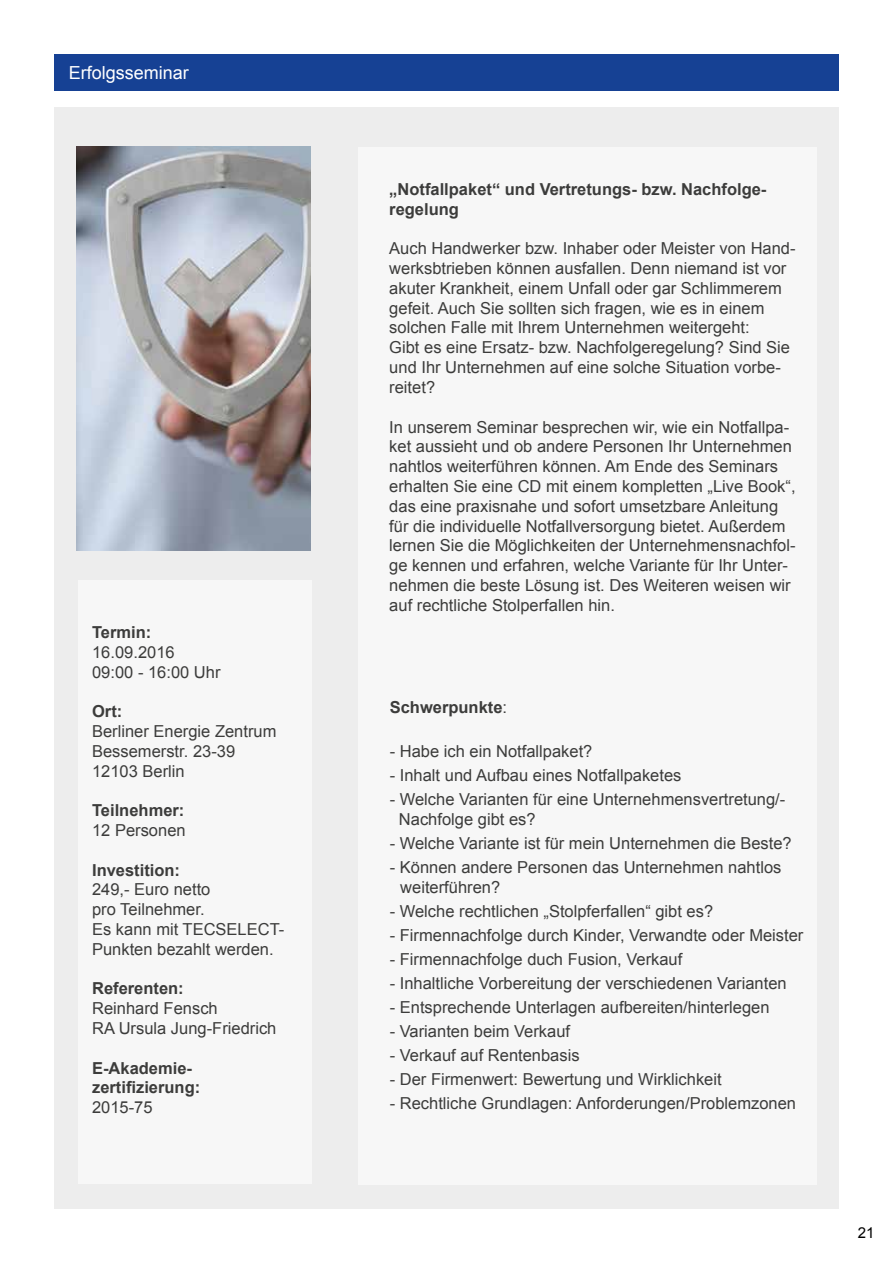
<style>
.page{position:relative;width:893px;height:1263px;background:#fff}
.page>*{position:absolute;margin:0;border:0;box-sizing:border-box;transform-origin:0 0}
.t1{font:18px "Arial";color:#fff}
.t2{font:16.5px/19.8px "Arial";color:#3c3c3b}
.t3{font:700 16.5px/19.8px "Arial";color:#3c3c3b}
.t4{font:15px "Arial";color:#000}
.s1{font-weight:400}
</style>
<div class="page">
<div style="left:54px;top:54px;width:785px;height:36px;background:#164194"></div>
<div style="left:54px;top:107px;width:785px;height:1102px;background:#ededed"></div>
<div style="left:358px;top:147px;width:458px;height:1037px;background:#f7f7f7"></div>
<div style="left:79px;top:580px;width:233px;height:604px;background:#f7f7f7"></div>
<img style="left:77px;top:147px;width:233px;height:404px">
<p class="t1" style="left:69px;top:60px;width:122px">Erfolgsseminar</p>
<p class="t3" style="left:92px;top:623px;width:61px">Termin:</p>
<p class="t2" style="left:92px;top:642px;width:130px">16.09.2016<br>09:00 - 16:00 Uhr</p>
<p class="t3" style="left:92px;top:702px;width:32px">Ort:</p>
<p class="t2" style="left:92px;top:721px;width:186px">Berliner Energie Zentrum<br>Bessemerstr. 23-39<br>12103 Berlin</p>
<p class="t3" style="left:92px;top:801px;width:94px">Teilnehmer:</p>
<p class="t2" style="left:92px;top:820px;width:95px">12 Personen</p>
<p class="t3" style="left:92px;top:860px;width:90px">Investition:</p>
<p class="t2" style="left:92px;top:880px;width:194px">249,- Euro netto<br>pro Teilnehmer.<br>Es kann mit TECSELECT-<br>Punkten bezahlt werden.</p>
<p class="t3" style="left:92px;top:979px;width:93px">Referenten:</p>
<p class="t2" style="left:92px;top:999px;width:186px">Reinhard Fensch<br>RA Ursula Jung-Friedrich</p>
<p class="t3" style="left:92px;top:1058px;width:110px">E-Akademie&shy;zertifizierung:</p>
<p class="t2" style="left:92px;top:1098px;width:62px">2015-75</p>
<p class="t3" style="left:389px;top:180px;width:379px">„Notfallpaket“ und Vertretungs- bzw. Nachfolge&shy;regelung</p>
<p class="t2" style="left:389px;top:239px;width:408px">Auch Handwerker bzw. Inhaber oder Meister von Hand&shy;werksbtrieben können ausfallen. Denn niemand ist vor akuter Krankheit, einem Unfall oder gar Schlimmerem gefeit. Auch Sie sollten sich fragen, wie es in einem solchen Falle mit Ihrem Unternehmen weitergeht:<br>Gibt es eine Ersatz- bzw. Nachfolgeregelung? Sind Sie und Ihr Unternehmen auf eine solche Situation vorbe&shy;reitet?</p>
<p class="t2" style="left:389px;top:417px;width:408px">In unserem Seminar besprechen wir, wie ein Notfallpa&shy;ket aussieht und ob andere Personen Ihr Unternehmen nahtlos weiterführen können. Am Ende des Seminars erhalten Sie eine CD mit einem kompletten „Live Book“, das eine praxisnahe und sofort umsetzbare Anleitung für die individuelle Notfallversorgung bietet. Außerdem lernen Sie die Möglichkeiten der Unternehmensnachfol&shy;ge kennen und erfahren, welche Variante für Ihr Unter&shy;nehmen die beste Lösung ist. Des Weiteren weisen wir auf rechtliche Stolperfallen hin.</p>
<p class="t3" style="left:390px;top:698px;width:119px">Schwerpunkte<span class="s1">:</span></p>
<p class="t2" style="left:390px;top:742px;width:204px">- Habe ich ein Notfallpaket?</p>
<p class="t2" style="left:390px;top:766px;width:293px">- Inhalt und Aufbau eines Notfallpaketes</p>
<p class="t2" style="left:399px;top:790px;width:388px;text-indent:-9px">- Welche Varianten für eine Unternehmensvertretung/-<br>Nachfolge gibt es?</p>
<p class="t2" style="left:390px;top:833px;width:403px">- Welche Variante ist für mein Unternehmen die Beste?</p>
<p class="t2" style="left:400px;top:857px;width:383px;text-indent:-10px">- Können andere Personen das Unternehmen nahtlos weiterführen?</p>
<p class="t2" style="left:390px;top:901px;width:325px">- Welche rechtlichen „Stolpferfallen“ gibt es?</p>
<p class="t2" style="left:390px;top:925px;width:415px">- Firmennachfolge durch Kinder, Verwandte oder Meister</p>
<p class="t2" style="left:390px;top:949px;width:294px">- Firmennachfolge duch Fusion, Verkauf</p>
<p class="t2" style="left:390px;top:973px;width:398px">- Inhaltliche Vorbereitung der verschiedenen Varianten</p>
<p class="t2" style="left:390px;top:997px;width:381px">- Entsprechende Unterlagen aufbereiten/hinterlegen</p>
<p class="t2" style="left:390px;top:1021px;width:182px">- Varianten beim Verkauf</p>
<p class="t2" style="left:390px;top:1045px;width:191px">- Verkauf auf Rentenbasis</p>
<p class="t2" style="left:390px;top:1069px;width:333px">- Der Firmenwert: Bewertung und Wirklichkeit</p>
<p class="t2" style="left:390px;top:1093px;width:408px">- Rechtliche Grundlagen: Anforderungen/Problemzonen</p>
<p class="t4" style="left:858px;top:1223px;width:18px">21</p>
</div>
